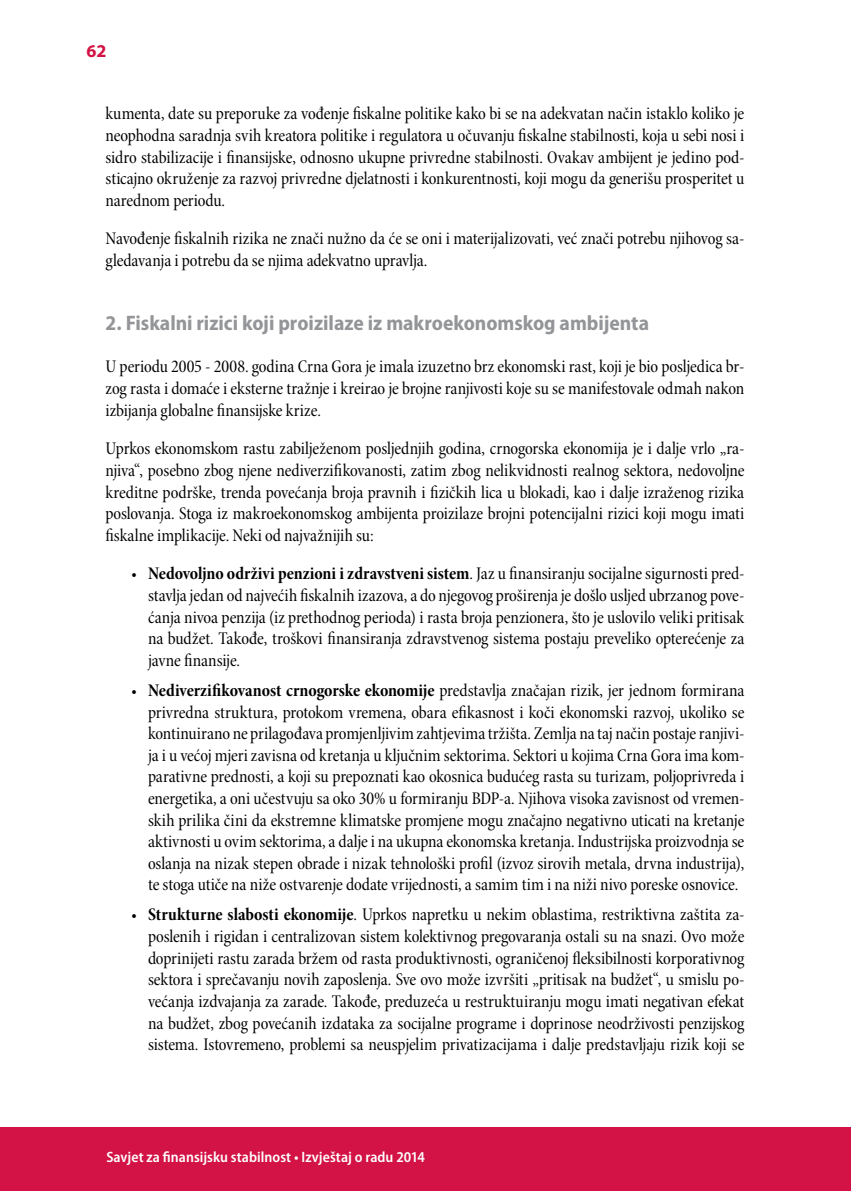
<style>
.page{position:relative;width:851px;height:1191px;background:#fff}
.page>*{position:absolute;margin:0;border:0;box-sizing:border-box;transform-origin:0 0}
.t1{font:700 semi-condensed 21px "Myriad Pro";color:#939598}
.t2{font:18px/21.6px "Minion Pro Cn Subh";letter-spacing:-.005em;color:#000;text-align:justify}
.t3{font:18px "Minion Pro Bold Cn Subh";letter-spacing:-.005em;color:#000}
.t4{font:700 18px "Myriad Pro";color:#d31245}
.t5{font:600 semi-condensed 15px "Myriad Pro";color:#fff}
.s1{font-family:"Minion Pro Cn Subh"}
.s2{font-family:"Minion Pro Bold Cn Subh"}
</style>
<div class="page">
<div style="left:0;top:1127px;width:850px;height:64px;background:#d31245"></div>
<p class="t4" style="left:87px;top:40px;width:21px">62</p>
<p class="t2" style="left:105px;top:103px;width:640px">kumenta, date su preporuke za vođenje fiskalne politike kako bi se na adekvatan način istaklo koliko je neophodna saradnja svih kreatora politike i regulatora u očuvanju fiskalne stabilnosti, koja u sebi nosi i sidro stabilizacije i finansijske, odnosno ukupne privredne stabilnosti. Ovakav ambijent je jedino pod&shy;sticajno okruženje za razvoj privredne djelatnosti i konkurentnosti, koji mogu da generišu prosperitet u narednom periodu.</p>
<p class="t2" style="left:105px;top:228px;width:640px">Navođenje fiskalnih rizika ne znači nužno da će se oni i materijalizovati, već znači potrebu njihovog sa&shy;gledavanja i potrebu da se njima adekvatno upravlja.</p>
<p class="t1" style="left:105px;top:311px;width:545px">2. Fiskalni rizici koji proizilaze iz makroekonomskog ambijenta</p>
<p class="t2" style="left:105px;top:356px;width:640px">U periodu 2005 - 2008. godina Crna Gora je imala izuzetno brz ekonomski rast, koji je bio posljedica br&shy;zog rasta i domaće i eksterne tražnje i kreirao je brojne ranjivosti koje su se manifestovale odmah nakon izbijanja globalne finansijske krize.</p>
<p class="t2" style="left:105px;top:438px;width:640px">Uprkos ekonomskom rastu zabilježenom posljednjih godina, crnogorska ekonomija je i dalje vrlo „ra&shy;njiva“, posebno zbog njene nediverzifikovanosti, zatim zbog nelikvidnosti realnog sektora, nedovoljne kreditne podrške, trenda povećanja broja pravnih i fizičkih lica u blokadi, kao i dalje izraženog rizika poslovanja. Stoga iz makroekonomskog ambijenta proizilaze brojni potencijalni rizici koji mogu imati fiskalne implikacije. Neki od najvažnijih su:</p>
<p class="t3" style="left:131px;top:563px;width:615px"><span class="s1">•</span> Nedovoljno održivi penzioni i zdravstveni sistem<span class="s1">. Jaz u finansiranju socijalne sigurnosti pred-</span></p>
<p class="t2" style="left:148px;top:585px;width:598px">stavlja jedan od najvećih fiskalnih izazova, a do njegovog proširenja je došlo usljed ubrzanog pove&shy;ćanja nivoa penzija (iz prethodnog perioda) i rasta broja penzionera, što je uslovilo veliki pritisak na budžet. Takođe, troškovi finansiranja zdravstvenog sistema postaju preveliko opterećenje za javne finansije.</p>
<p class="t2" style="left:148px;top:680px;width:598px;text-indent:-17px">• <span class="s2">Nediverzifikovanost crnogorske ekonomije</span> predstavlja značajan rizik, jer jednom formirana privredna struktura, protokom vremena, obara efikasnost i koči ekonomski razvoj, ukoliko se kontinuirano ne prilagođava promjenljivim zahtjevima tržišta. Zemlja na taj način postaje ranjivi&shy;ja i u većoj mjeri zavisna od kretanja u ključnim sektorima. Sektori u kojima Crna Gora ima kom&shy;parativne prednosti, a koji su prepoznati kao okosnica budućeg rasta su turizam, poljoprivreda i energetika, a oni učestvuju sa oko 30% u formiranju BDP-a. Njihova visoka zavisnost od vremen&shy;skih prilika čini da ekstremne klimatske promjene mogu značajno negativno uticati na kretanje aktivnosti u ovim sektorima, a dalje i na ukupna ekonomska kretanja. Industrijska proizvodnja se oslanja na nizak stepen obrade i nizak tehnološki profil (izvoz sirovih metala, drvna industrija), te stoga utiče na niže ostvarenje dodate vrijednosti, a samim tim i na niži nivo poreske osnovice.</p>
<p class="t2" style="left:148px;top:904px;width:598px;text-indent:-17px">• <span class="s2">Strukturne slabosti ekonomije</span>. Uprkos napretku u nekim oblastima, restriktivna zaštita za&shy;poslenih i rigidan i centralizovan sistem kolektivnog pregovaranja ostali su na snazi. Ovo može doprinijeti rastu zarada bržem od rasta produktivnosti, ograničenoj fleksibilnosti korporativnog sektora i sprečavanju novih zaposlenja. Sve ovo može izvršiti „pritisak na budžet“, u smislu po&shy;većanja izdvajanja za zarade. Takođe, preduzeća u restruktuiranju mogu imati negativan efekat na budžet, zbog povećanih izdataka za socijalne programe i doprinose neodrživosti penzijskog sistema. Istovremeno, problemi sa neuspjelim privatizacijama i dalje predstavljaju rizik koji se</p>
<p class="t5" style="left:106px;top:1149px;width:320px">Savjet za finansijsku stabilnost • Izvještaj o radu 2014</p>
</div>
